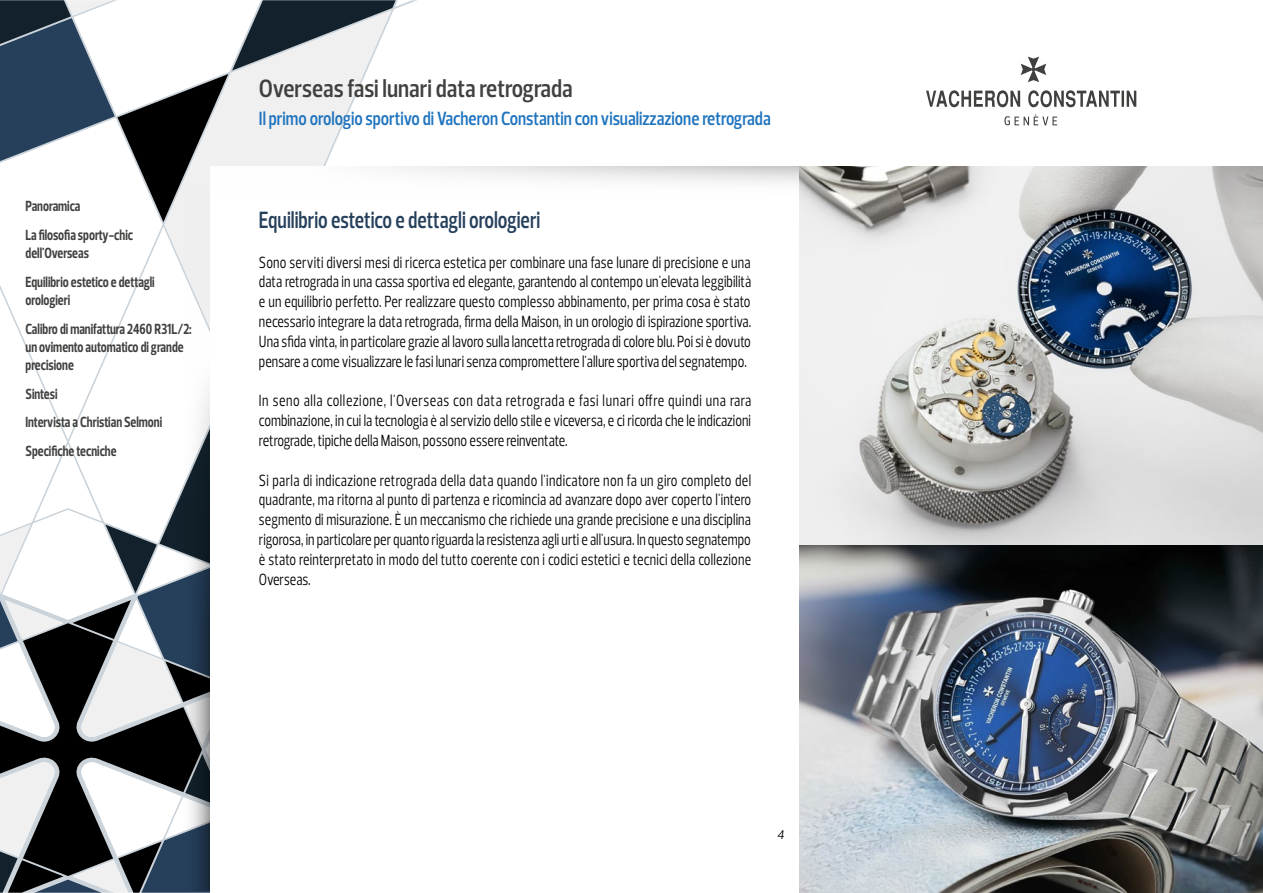
<style>
.page{position:relative;width:1263px;height:893px;background:#fff}
.page>*{position:absolute;margin:0;border:0;box-sizing:border-box;transform-origin:0 0}
.t1{font:600 25.5px "Prelo Condensed";color:#40403f}
.t2{font:600 24px "Prelo Condensed";color:#26405c;scale:.9 1}
.t3{font:600 19.5px "Prelo Condensed";color:#1f74be;scale:.96 1}
.t4{font:16.5px/19.8px "Prelo Condensed";color:#000;text-align:justify;scale:.9 1}
.t5{font:700 15px/28.8px "Prelo Condensed";color:#40403f;scale:.9 1}
.t6{font:italic 12.75px "Prelo";color:#000}
</style>
<div class="page">
<svg style="left:0;top:745px;width:163px;height:9px"></svg>
<svg style="left:0;top:754px;width:210px;height:139px"></svg>
<svg style="left:0;top:289px;width:163px;height:456px"></svg>
<svg style="left:0;top:0;width:396px;height:222px"></svg>
<svg style="left:926px;top:57px;width:210px;height:68px"></svg>
<svg style="left:163px;top:190px;width:47px;height:701px"></svg>
<div style="left:210px;top:166px;width:1052px;height:727px;background:#fff"></div>
<svg style="left:385px;top:166px;width:414px;height:17px"></svg>
<img style="left:799px;top:592px;width:464px;height:301px">
<svg style="left:799px;top:545px;width:464px;height:47px;background:#333638"></svg>
<div style="left:799px;top:166px;width:464px;height:379px;background:#000;opacity:.38"></div>
<p class="t5" style="left:26px;top:192px;width:121px">Panoramica<br>La filosofia sporty-chic</p>
<p class="t5" style="left:26px;top:239px;width:145px">dell'Overseas<br>Equilibrio estetico e dettagli</p>
<p class="t5" style="left:26px;top:286px;width:186px">orologieri<br>Calibro di manifattura 2460 R31L/2:</p>
<p class="t5" style="left:26px;top:338px;width:177px;line-height:18px">un ovimento automatico di grande precisione</p>
<p class="t5" style="left:26px;top:379px;width:153px">Sintesi<br>Intervista a Christian Selmoni<br>Specifiche tecniche</p>
<h1 class="t1" style="left:259px;top:72px;width:315px">Overseas fasi lunari data retrograda</h1>
<p class="t3" style="left:259px;top:107px;width:535px">Il primo orologio sportivo di Vacheron Constantin con visualizzazione retrograda</p>
<p class="t2" style="left:259px;top:205px;width:314px">Equilibrio estetico e dettagli orologieri</p>
<p class="t4" style="left:259px;top:252px;width:548px">Sono serviti diversi mesi di ricerca estetica per combinare una fase lunare di precisione e una data retrograda in una cassa sportiva ed elegante, garantendo al contempo un'elevata leggibilità e un equilibrio perfetto. Per realizzare questo complesso abbinamento, per prima cosa è stato necessario integrare la data retrograda, firma della Maison, in un orologio di ispirazione sportiva.<br>Una sfida vinta, in particolare grazie al lavoro sulla lancetta retrograda di colore blu. Poi si è dovuto pensare a come visualizzare le fasi lunari senza compromettere l'allure sportiva del segnatempo.</p>
<p class="t4" style="left:259px;top:391px;width:548px">In seno alla collezione, l'Overseas con data retrograda e fasi lunari offre quindi una rara combinazione, in cui la tecnologia è al servizio dello stile e viceversa, e ci ricorda che le indicazioni retrograde, tipiche della Maison, possono essere reinventate.</p>
<p class="t4" style="left:259px;top:470px;width:548px">Si parla di indicazione retrograda della data quando l'indicatore non fa un giro completo del quadrante, ma ritorna al punto di partenza e ricomincia ad avanzare dopo aver coperto l'intero segmento di misurazione. È un meccanismo che richiede una grande precisione e una disciplina rigorosa, in particolare per quanto riguarda la resistenza agli urti e all'usura. In questo segnatempo è stato reinterpretato in modo del tutto coerente con i codici estetici e tecnici della collezione Overseas.</p>
<p class="t6" style="left:777px;top:826px;width:9px">4</p>
</div>
